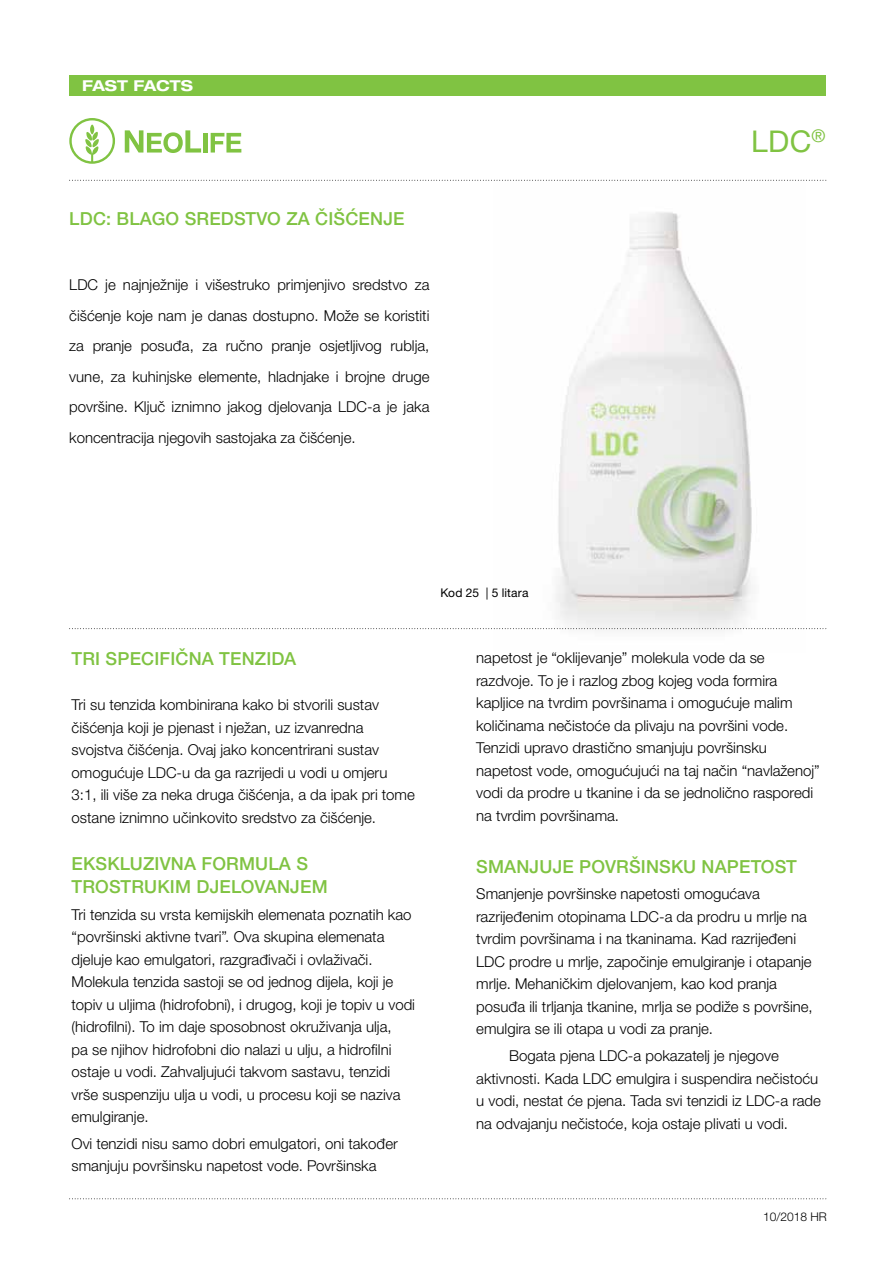
<style>
.page{position:relative;width:893px;height:1263px;background:#fff}
.page>*{position:absolute;margin:0;border:0;box-sizing:border-box;transform-origin:0 0}
.t1{font:30px "Helvetica Neue LTW1 G";color:#80c342}
.t2{font:500 18px/22.5px "Helvetica Neue LTW1 G";letter-spacing:.01em;color:#80c342}
.t3{font:300 15px/22.5px "Helvetica Neue LTW1 G";color:#000}
.t4{font:700 expanded 15px "Helvetica Neue LTW1 G";color:#fff}
.t5{font:12px "Helvetica Neue LTW1 G";letter-spacing:.015em;color:#000}
.t6{font:300 12px "Helvetica Neue LTW1 G";color:#000}
</style>
<div class="page">
<svg style="left:69px;top:118px;width:46px;height:46px"></svg>
<svg style="left:125px;top:130px;width:76px;height:23px"></svg>
<hr style="left:203px;top:133px;width:4px;height:20px;background:#80c342">
<svg style="left:211px;top:133px;width:30px;height:20px"></svg>
<div style="left:69px;top:75px;width:757px;height:21px;background:#80c342"></div>
<svg style="left:70px;top:180px;width:757px;height:1px"></svg>
<svg style="left:72px;top:1198px;width:755px;height:1px"></svg>
<img style="left:493px;top:179px;width:312px;height:451px">
<svg style="left:70px;top:628px;width:757px;height:1px"></svg>
<p class="t4" style="left:82px;top:76px;width:112px">FAST FACTS</p>
<p class="t2" style="left:69px;top:208px;width:337px">LDC: BLAGO SREDSTVO ZA ČIŠĆENJE</p>
<p class="t3" style="left:69px;top:269px;width:362px;line-height:30.6px;text-align:justify">LDC je najnježnije i višestruko primjenjivo sredstvo za čišćenje koje nam je danas dostupno. Može se koristiti za pranje posuđa, za ručno pranje osjetljivog rublja, vune, za kuhinjske elemente, hladnjake i brojne druge površine. Ključ iznimno jakog djelovanja LDC-a je jaka koncentracija njegovih sastojaka za čišćenje.</p>
<h1 class="t1" style="left:751px;top:122px;width:76px">LDC<sup>®</sup></h1>
<p class="t2" style="left:72px;top:648px;width:226px">TRI SPECIFIČNA TENZIDA</p>
<p class="t3" style="left:72px;top:694px;width:345px">Tri su tenzida kombinirana kako bi stvorili sustav čišćenja koji je pjenast i nježan, uz izvanredna svojstva čišćenja. Ovaj jako koncentrirani sustav omogućuje LDC-u da ga razrijedi u vodi u omjeru 3:1, ili više za neka druga čišćenja, a da ipak pri tome ostane iznimno učinkovito sredstvo za čišćenje.</p>
<p class="t2" style="left:72px;top:853px;width:258px">EKSKLUZIVNA FORMULA S<br>TROSTRUKIM DJELOVANJEM</p>
<p class="t3" style="left:72px;top:903px;width:345px">Tri tenzida su vrsta kemijskih elemenata poznatih kao “površinski aktivne tvari”. Ova skupina elemenata djeluje kao emulgatori, razgrađivači i ovlaživači.<br>Molekula tenzida sastoji se od jednog dijela, koji je topiv u uljima (hidrofobni), i drugog, koji je topiv u vodi (hidrofilni). To im daje sposobnost okruživanja ulja,<br>pa se njihov hidrofobni dio nalazi u ulju, a hidrofilni ostaje u vodi. Zahvaljujući takvom sastavu, tenzidi vrše suspenziju ulja u vodi, u procesu koji se naziva emulgiranje.</p>
<p class="t3" style="left:72px;top:1132px;width:328px">Ovi tenzidi nisu samo dobri emulgatori, oni također smanjuju površinsku napetost vode. Površinska</p>
<p class="t5" style="left:440px;top:586px;width:90px">Kod 25 | 5 litara</p>
<p class="t3" style="left:476px;top:647px;width:345px">napetost je “oklijevanje” molekula vode da se razdvoje. To je i razlog zbog kojeg voda formira kapljice na tvrdim površinama i omogućuje malim količinama nečistoće da plivaju na površini vode.<br>Tenzidi upravo drastično smanjuju površinsku napetost vode, omogućujući na taj način “navlaženoj” vodi da prodre u tkanine i da se jednolično rasporedi na tvrdim površinama.</p>
<p class="t2" style="left:476px;top:855px;width:322px">SMANJUJE POVRŠINSKU NAPETOST</p>
<p class="t3" style="left:476px;top:883px;width:338px">Smanjenje površinske napetosti omogućava razrijeđenim otopinama LDC-a da prodru u mrlje na tvrdim površinama i na tkaninama. Kad razrijeđeni LDC prodre u mrlje, započinje emulgiranje i otapanje mrlje. Mehaničkim djelovanjem, kao kod pranja posuđa ili trljanja tkanine, mrlja se podiže s površine, emulgira se ili otapa u vodi za pranje.</p>
<p class="t3" style="left:476px;top:1044px;width:346px;text-indent:33px">Bogata pjena LDC-a pokazatelj je njegove aktivnosti. Kada LDC emulgira i suspendira nečistoću u vodi, nestat će pjena. Tada svi tenzidi iz LDC-a rade na odvajanju nečistoće, koja ostaje plivati u vodi.</p>
<p class="t6" style="left:763px;top:1209px;width:65px">10/2018 HR</p>
</div>
